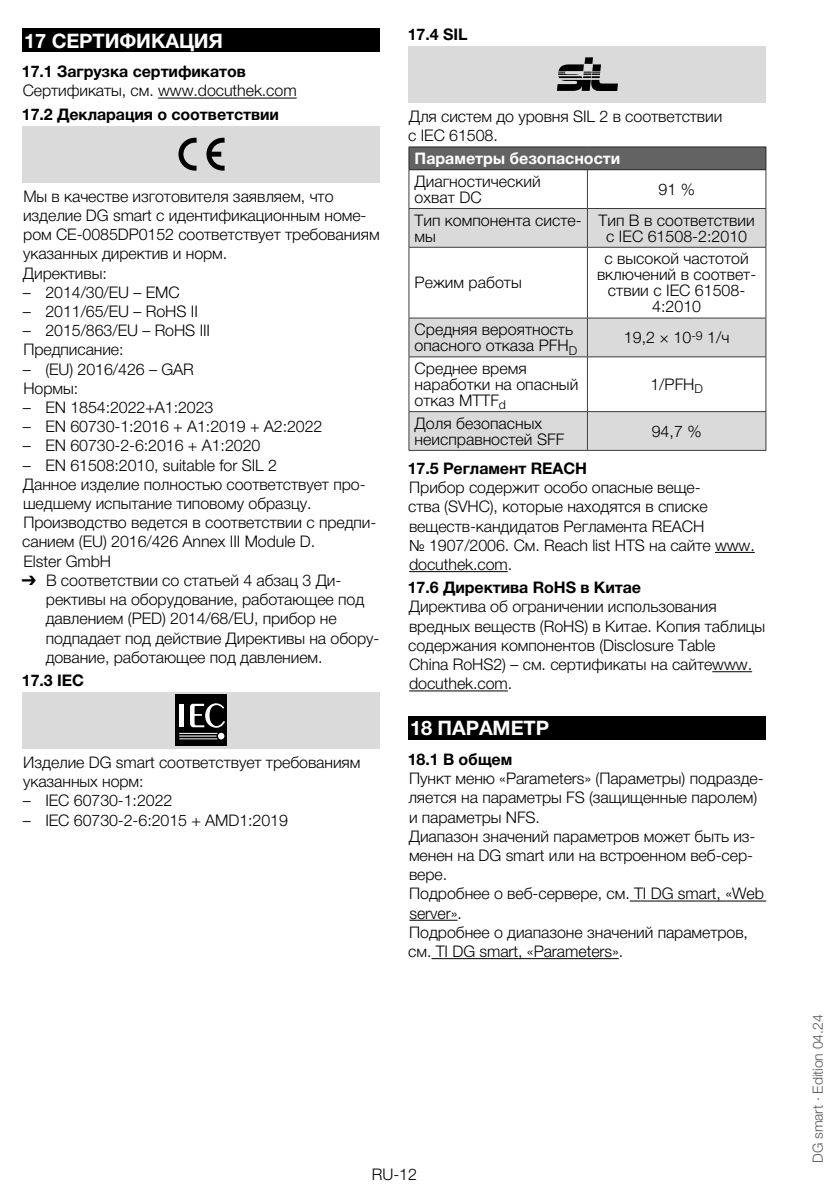
<style>
.page{position:relative;width:840px;height:1191px;background:#fff}
.page>*{position:absolute;margin:0;border:0;box-sizing:border-box;transform-origin:0 0}
.t1{font:700 20px "Helvetica Neue LT Pro";letter-spacing:-.005em;color:#fff}
.t2{font:300 16px/19.2px "Helvetica Neue LT Pro";letter-spacing:-.005em;color:#000}
.t3{font:700 16px "Helvetica Neue LT Pro";letter-spacing:-.005em;color:#000}
.t4{font:700 16px "Helvetica Neue LT Pro";color:#fff}
.t5{font:300 14px "Helvetica Neue LT Pro";letter-spacing:-.005em;color:#575756}
.s1{font-family:"Arial Unicode MS";font-weight:400}
</style>
<div class="page">
<div style="left:23px;top:28px;width:357px;height:24px;background:#000"></div>
<hr style="left:158px;top:98px;width:138px;height:1px;background:#000">
<div style="left:23px;top:126px;width:357px;height:56px;background:#dadada"></div>
<svg style="left:178px;top:138px;width:18px;height:33px"></svg>
<svg style="left:206px;top:138px;width:18px;height:33px"></svg>
<div style="left:23px;top:692px;width:357px;height:56px;background:#dadada"></div>
<div style="left:176px;top:695px;width:51px;height:51px;background:#000"></div>
<svg style="left:179px;top:703px;width:46px;height:36px"></svg>
<hr style="left:714px;top:552px;width:40px;height:1px;background:#000">
<hr style="left:409px;top:571px;width:98px;height:1px;background:#000">
<hr style="left:711px;top:671px;width:40px;height:1px;background:#000">
<hr style="left:409px;top:690px;width:98px;height:1px;background:#000">
<div style="left:408px;top:716px;width:357px;height:24px;background:#000"></div>
<hr style="left:629px;top:900px;width:136px;height:1px;background:#000">
<hr style="left:409px;top:920px;width:48px;height:1px;background:#000">
<hr style="left:431px;top:958px;width:187px;height:1px;background:#000">
<div style="left:408px;top:46px;width:357px;height:57px;background:#dadada"></div>
<svg style="left:557px;top:57px;width:60px;height:34px"></svg>
<div style="left:408px;top:147px;width:357px;height:23px;background:#646363"></div>
<svg style="left:409px;top:209px;width:356px;height:241px"></svg>
<hr style="left:408px;top:147px;width:179px;height:1px;background:#282827">
<svg style="left:408px;top:147px;width:1px;height:22px"></svg>
<hr style="left:587px;top:147px;width:178px;height:1px;background:#282827">
<svg style="left:765px;top:147px;width:1px;height:22px"></svg>
<hr style="left:408px;top:169px;width:179px;height:1px;background:#282827">
<hr style="left:587px;top:169px;width:178px;height:1px;background:#282827">
<hr style="left:408px;top:170px;width:1px;height:38px;background:#3c3c3b">
<hr style="left:586px;top:170px;width:1px;height:38px;background:#3c3c3b">
<hr style="left:765px;top:170px;width:1px;height:38px;background:#3c3c3b">
<hr style="left:408px;top:208px;width:179px;height:1px;background:#3c3c3b">
<hr style="left:408px;top:209px;width:1px;height:38px;background:#3c3c3b">
<hr style="left:587px;top:208px;width:178px;height:1px;background:#3c3c3b">
<hr style="left:586px;top:209px;width:1px;height:38px;background:#3c3c3b">
<hr style="left:765px;top:209px;width:1px;height:38px;background:#3c3c3b">
<hr style="left:408px;top:247px;width:179px;height:1px;background:#3c3c3b">
<hr style="left:408px;top:247px;width:1px;height:71px;background:#3c3c3b">
<hr style="left:587px;top:247px;width:178px;height:1px;background:#3c3c3b">
<hr style="left:586px;top:247px;width:1px;height:71px;background:#3c3c3b">
<hr style="left:765px;top:247px;width:1px;height:71px;background:#3c3c3b">
<hr style="left:408px;top:318px;width:179px;height:1px;background:#3c3c3b">
<hr style="left:408px;top:318px;width:1px;height:38px;background:#3c3c3b">
<hr style="left:587px;top:318px;width:178px;height:1px;background:#3c3c3b">
<hr style="left:586px;top:318px;width:1px;height:38px;background:#3c3c3b">
<hr style="left:765px;top:318px;width:1px;height:38px;background:#3c3c3b">
<hr style="left:408px;top:356px;width:179px;height:1px;background:#3c3c3b">
<hr style="left:408px;top:357px;width:1px;height:54px;background:#3c3c3b">
<hr style="left:587px;top:356px;width:178px;height:1px;background:#3c3c3b">
<hr style="left:586px;top:357px;width:1px;height:54px;background:#3c3c3b">
<hr style="left:765px;top:357px;width:1px;height:54px;background:#3c3c3b">
<hr style="left:408px;top:411px;width:179px;height:1px;background:#3c3c3b">
<hr style="left:408px;top:412px;width:1px;height:38px;background:#3c3c3b">
<hr style="left:587px;top:411px;width:178px;height:1px;background:#3c3c3b">
<hr style="left:586px;top:412px;width:1px;height:38px;background:#3c3c3b">
<hr style="left:765px;top:412px;width:1px;height:38px;background:#3c3c3b">
<hr style="left:408px;top:450px;width:179px;height:1px;background:#3c3c3b">
<hr style="left:587px;top:450px;width:178px;height:1px;background:#3c3c3b">
<p class="t1" style="left:24px;top:28px;width:200px">17 СЕРТИФИКАЦИЯ</p>
<p class="t3" style="left:22px;top:62px;width:225px">17.1 Загрузка сертификатов</p>
<p class="t2" style="left:23px;top:81px;width:275px">Сертификаты, см. www.docuthek.com</p>
<p class="t3" style="left:22px;top:104px;width:258px">17.2 Декларация о соответствии</p>
<p class="t2" style="left:23px;top:186px;width:358px">Мы в качестве изготовителя заявляем, что изделие DG smart c идентификационным номе&shy;ром CE-0085DP0152 соответствует требованиям указанных директив и норм.<br>Директивы:</p>
<p class="t2" style="left:23px;top:282px;width:158px">– 2014/30/EU – EMC</p>
<p class="t2" style="left:23px;top:301px;width:176px">– 2011/65/EU – RoHS II</p>
<p class="t2" style="left:23px;top:320px;width:189px">– 2015/863/EU – RoHS III<br>Предписание:</p>
<p class="t2" style="left:23px;top:359px;width:172px">– (EU) 2016/426 – GAR<br>Нормы:</p>
<p class="t2" style="left:23px;top:397px;width:192px">– EN 1854:2022+A1:2023</p>
<p class="t2" style="left:23px;top:416px;width:301px">– EN 60730-1:2016 + A1:2019 + A2:2022</p>
<p class="t2" style="left:23px;top:436px;width:239px">– EN 60730-2-6:2016 + A1:2020</p>
<p class="t2" style="left:22px;top:455px;width:355px">– EN 61508:2010, suitable for SIL 2<br>Данное изделие полностью соответствует про&shy;шедшему испытание типовому образцу.<br>Производство ведется в соответствии с предпи&shy;санием (EU) 2016/426 Annex III Module D.<br>Elster GmbH</p>
<p class="t2" style="left:46px;top:570px;width:335px;text-indent:-24px"><span class="s1">➔</span> В соответствии со статьей 4 абзац 3 Ди&shy;рективы на оборудование, работающее под давлением (PED) 2014/68/EU, прибор не подпадает под действие Директивы на обору&shy;дование, работающее под давлением.</p>
<p class="t3" style="left:22px;top:670px;width:63px">17.3 IEC</p>
<p class="t2" style="left:23px;top:752px;width:338px">Изделие DG smart соответствует требованиям указанных норм:</p>
<p class="t2" style="left:23px;top:790px;width:151px">– IEC 60730-1:2022</p>
<p class="t2" style="left:23px;top:810px;width:267px">– IEC 60730-2-6:2015 + AMD1:2019</p>
<p class="t3" style="left:407px;top:24px;width:61px">17.4 SIL</p>
<p class="t2" style="left:408px;top:106px;width:315px">Для систем до уровня SIL 2 в соответствии с IEC 61508.</p>
<p class="t4" style="left:414px;top:148px;width:207px">Параметры безопасности</p>
<p class="t2" style="left:414px;top:173px;width:127px;line-height:16px">Диагностический охват DC</p>
<p class="t2" style="left:658px;top:179px;width:38px">91 %</p>
<p class="t2" style="left:414px;top:212px;width:168px;line-height:16px">Тип компонента систе&shy;мы</p>
<p class="t2" style="left:598px;top:212px;width:158px;line-height:16px;text-align:center">Тип B в соответствии с IEC 61508-2:2010</p>
<p class="t2" style="left:414px;top:273px;width:109px">Режим работы</p>
<p class="t2" style="left:596px;top:250px;width:161px;line-height:16px;text-align:center">с высокой частотой включений в соответ&shy;ствии с IEC 61508-<br>4:2010</p>
<p class="t2" style="left:414px;top:321px;width:164px;line-height:16px">Средняя вероятность опасного отказа PFH<sub>D</sub></p>
<p class="t2" style="left:623px;top:327px;width:107px">19,2 × 10<sup>-9</sup> 1/ч</p>
<p class="t2" style="left:414px;top:360px;width:165px;line-height:16px">Среднее время наработки на опасный отказ MTTF<sub>d</sub></p>
<p class="t2" style="left:650px;top:374px;width:54px">1/PFH<sub>D</sub></p>
<p class="t2" style="left:414px;top:415px;width:151px;line-height:16px">Доля безопасных неисправностей SFF</p>
<p class="t2" style="left:651px;top:421px;width:51px">94,7 %</p>
<p class="t3" style="left:407px;top:458px;width:181px">17.5 Регламент REACH</p>
<p class="t2" style="left:408px;top:477px;width:348px">Прибор содержит особо опасные веще-<br>ства (SVHC), которые находятся в списке веществ-кандидатов Регламента REACH<br>№ 1907/2006. См. Reach list HTS на сайте www. docuthek.com.</p>
<p class="t3" style="left:407px;top:577px;width:234px">17.6 Директива RoHS в Китае</p>
<p class="t2" style="left:408px;top:597px;width:358px">Директива об ограничении использования вредных веществ (RoHS) в Китае. Копия таблицы содержания компонентов (Disclosure Table<br>China RoHS2) – см. сертификаты на сайтеwww. docuthek.com.</p>
<p class="t1" style="left:410px;top:716px;width:57px">18 ПАРА</p>
<p class="t1" style="left:492px;top:716px;width:56px">МЕТР</p>
<p class="t3" style="left:407px;top:749px;width:106px">18.1 В общем</p>
<p class="t2" style="left:408px;top:768px;width:357px">Пункт меню «Parameters» (Параметры) подразде&shy;ляется на параметры FS (защищенные паролем) и параметры NFS.<br>Диапазон значений параметров может быть из&shy;менен на DG smart или на встроенном веб-сер&shy;вере.<br>Подробнее о веб-сервере, см. TI DG smart, «Web server».<br>Подробнее о диапазоне значений параметров, см. TI DG smart, «Parameters».</p>
<p class="t2" style="left:372px;top:1164px;width:47px">RU-12</p>
<p class="t5" style="left:809px;top:1162px;width:150px;rotate:-90deg">DG smart · Edition 04.24</p>
</div>
